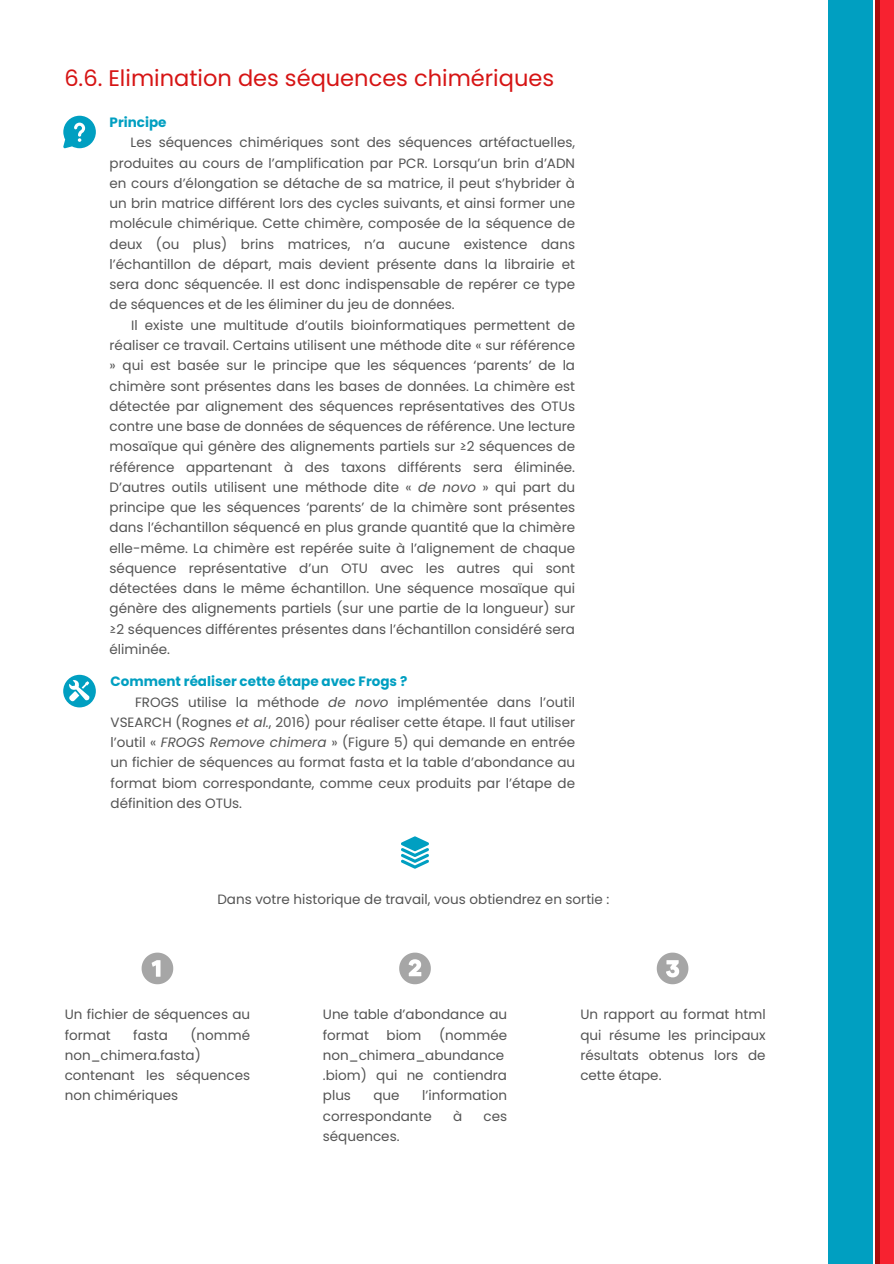
<style>
.page{position:relative;width:894px;height:1264px;background:#fff}
.page>*{position:absolute;margin:0;border:0;box-sizing:border-box;transform-origin:0 0}
.t1{font:22.5px "Poppins";color:#d61414}
.t2{font:13.5px/20.2px "Poppins";color:#545454}
.t3{font:700 13.5px "Poppins";color:#009fc1}
.s1{font-style:italic}
</style>
<div class="page">
<svg style="left:63px;top:116px;width:33px;height:32px"></svg>
<svg style="left:63px;top:674px;width:33px;height:33px"></svg>
<svg style="left:141px;top:952px;width:32px;height:32px"></svg>
<svg style="left:399px;top:952px;width:31px;height:32px"></svg>
<svg style="left:656px;top:952px;width:32px;height:32px"></svg>
<svg style="left:401px;top:836px;width:28px;height:32px"></svg>
<div style="left:828px;top:0;width:44px;height:1263px;background:#009fc1"></div>
<div style="left:875px;top:0;width:17px;height:1263px;background:#ab0b0b"></div>
<div style="left:880px;top:0;width:13px;height:1263px;background:#f72230"></div>
<h1 class="t1" style="left:64px;top:62px;width:491px">6.6. Elimination des séquences chimériques</h1>
<p class="t3" style="left:110px;top:113px;width:58px">Principe</p>
<p class="t2" style="left:110px;top:132px;width:467px;text-align:justify;text-indent:21px">Les séquences chimériques sont des séquences artéfactuelles, produites au cours de l’amplification par PCR. Lorsqu’un brin d’ADN en cours d’élongation se détache de sa matrice, il peut s’hybrider à un brin matrice différent lors des cycles suivants, et ainsi former une molécule chimérique. Cette chimère, composée de la séquence de deux (ou plus) brins matrices, n’a aucune existence dans l’échantillon de départ, mais devient présente dans la librairie et sera donc séquencée. Il est donc indispensable de repérer ce type de séquences et de les éliminer du jeu de données.</p>
<p class="t2" style="left:110px;top:315px;width:467px;text-align:justify;text-indent:21px">Il existe une multitude d’outils bioinformatiques permettent de réaliser ce travail. Certains utilisent une méthode dite « sur référence » qui est basée sur le principe que les séquences ‘parents’ de la chimère sont présentes dans les bases de données. La chimère est détectée par alignement des séquences représentatives des OTUs contre une base de données de séquences de référence. Une lecture mosaïque qui génère des alignements partiels sur ≥2 séquences de référence appartenant à des taxons différents sera éliminée.<br>D’autres outils utilisent une méthode dite « <span class="s1">de novo</span> » qui part du principe que les séquences ‘parents’ de la chimère sont présentes dans l’échantillon séquencé en plus grande quantité que la chimère elle-même. La chimère est repérée suite à l’alignement de chaque séquence représentative d’un OTU avec les autres qui sont détectées dans le même échantillon. Une séquence mosaïque qui génère des alignements partiels (sur une partie de la longueur) sur ≥2 séquences différentes présentes dans l’échantillon considéré sera éliminée.</p>
<p class="t3" style="left:110px;top:672px;width:298px">Comment réaliser cette étape avec Frogs ?</p>
<p class="t2" style="left:110px;top:691px;width:466px;text-align:justify;text-indent:24px">FROGS utilise la méthode <span class="s1">de novo</span> implémentée dans l’outil VSEARCH (Rognes <span class="s1">et al.</span>, 2016) pour réaliser cette étape. Il faut utiliser l’outil « <span class="s1">FROGS Remove chimera</span> » (Figure 5) qui demande en entrée un fichier de séquences au format fasta et la table d’abondance au format biom correspondante, comme ceux produits par l’étape de définition des OTUs.</p>
<p class="t2" style="left:217px;top:889px;width:393px">Dans votre historique de travail, vous obtiendrez en sortie :</p>
<p class="t2" style="left:65px;top:1004px;width:187px">Un fichier de séquences au format</p>
<p class="t2" style="left:65px;top:1024px;width:187px;text-indent:126px">(nommé non_chimera.fasta) contenant les séquences non chimériques</p>
<p class="t2" style="left:133px;top:1024px;width:36px">fasta</p>
<p class="t2" style="left:323px;top:1004px;width:186px">Une table d’abondance au format</p>
<p class="t2" style="left:323px;top:1024px;width:186px;text-indent:116px">(nommée non_chimera_abundance .biom) qui ne contiendra plus</p>
<p class="t2" style="left:386px;top:1024px;width:36px">biom</p>
<p class="t2" style="left:323px;top:1085px;width:186px;text-indent:99px">l’information correspondante</p>
<p class="t2" style="left:373px;top:1085px;width:28px">que</p>
<p class="t2" style="left:453px;top:1105px;width:11px">à</p>
<p class="t2" style="left:483px;top:1105px;width:25px">ces</p>
<p class="t2" style="left:580px;top:1004px;width:187px;text-align:justify">Un rapport au format html qui résume les principaux résultats obtenus lors de cette étape.</p>
<p class="t2" style="left:323px;top:1126px;width:78px">séquences.</p>
</div>
